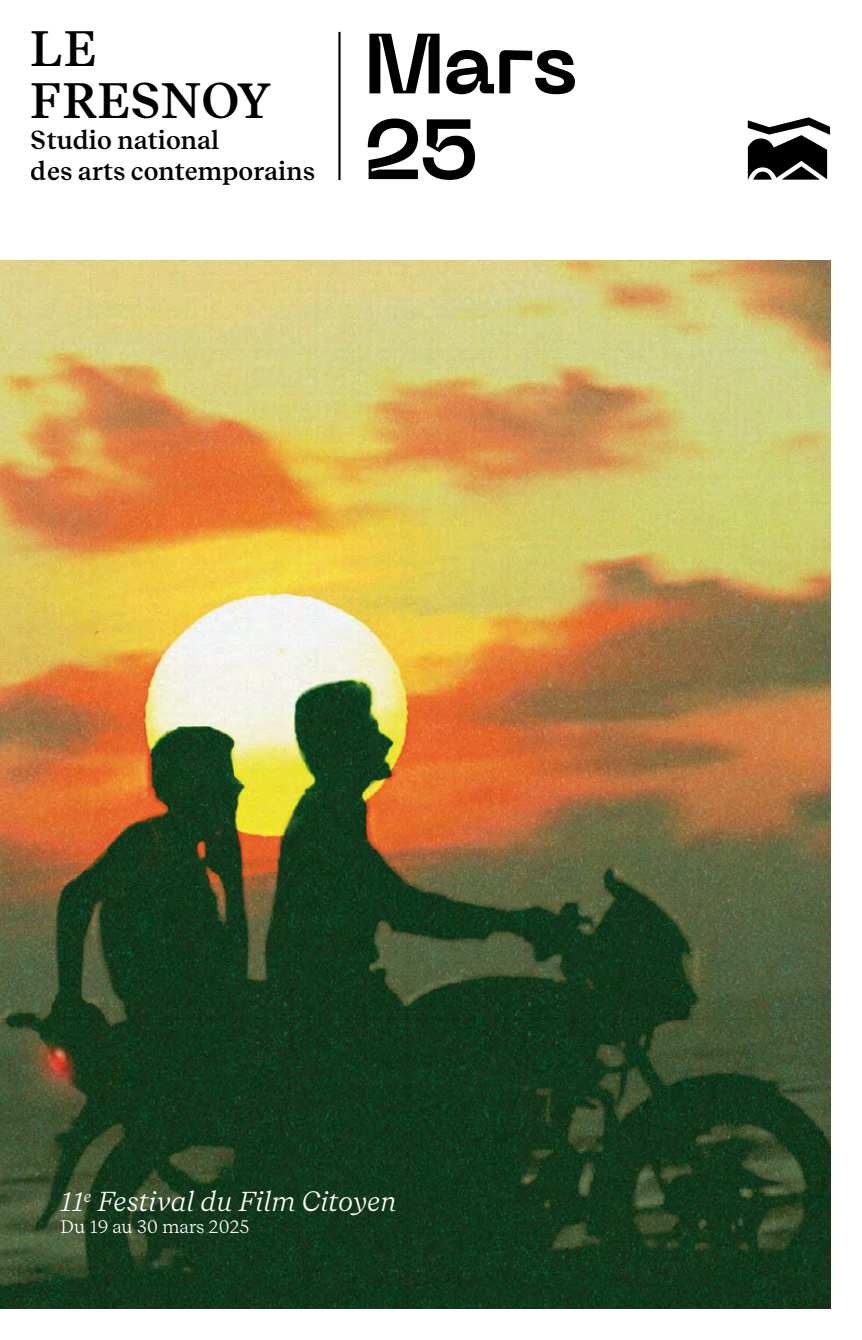
<style>
.page{position:relative;width:862px;height:1340px;background:#fff}
.page>*{position:absolute;margin:0;border:0;box-sizing:border-box;transform-origin:0 0}
.t1{font:700 84.6px/85.7px "Neue Machina";letter-spacing:-.025em;color:#000}
.t2{font:600 49.5px/51.3px "Recife Text";color:#000}
.t3{font:italic 27px "Recife Text";color:#fff}
.t4{font:600 25.65px/30.8px "Recife Text";color:#000}
.t5{font:18px "Recife Text";color:#fff}
</style>
<div class="page">
<img style="left:0;top:260px;width:829px;height:1048px">
<hr style="left:338px;top:32px;width:2px;height:148px;background:#000">
<svg style="left:747px;top:117px;width:82px;height:63px"></svg>
<h2 class="t2" style="left:31px;top:23px;width:241px">LE<br>FRESNOY</h2>
<p class="t4" style="left:31px;top:124px;width:285px">Studio national<br>des arts contemporains</p>
<h1 class="t1" style="left:364px;top:22px;width:214px">Mars<br>25</h1>
<p class="t3" style="left:61px;top:1181px;width:337px">11<sup>e</sup> Festival du Film Citoyen</p>
<p class="t5" style="left:61px;top:1213px;width:190px">Du 19 au 30 mars 2025</p>
</div>
